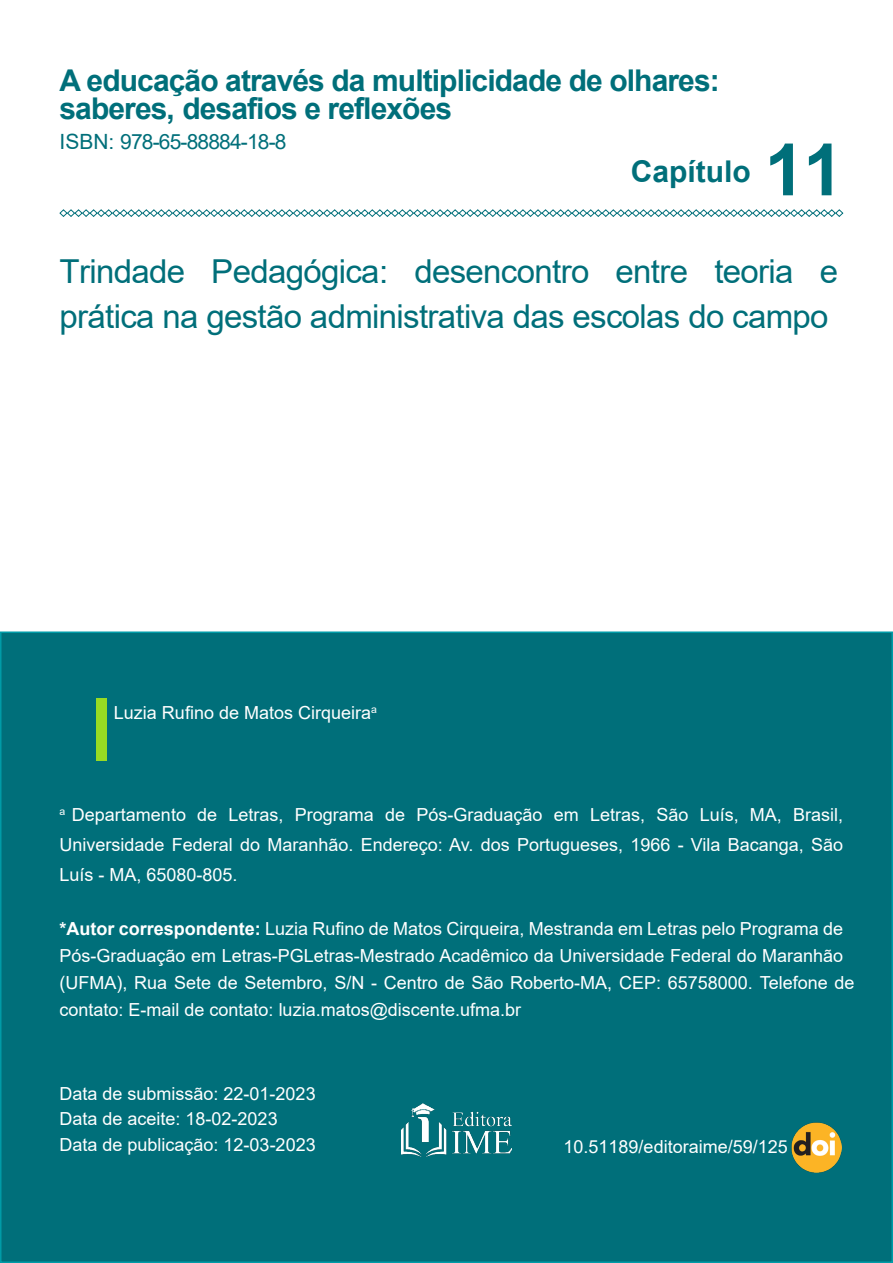
<style>
.page{position:relative;width:893px;height:1263px;background:#fff}
.page>*{position:absolute;margin:0;border:0;box-sizing:border-box;transform-origin:0 0}
.t1{font:700 72px "Arial";color:#006f7a}
.t2{font:33px/45px "Arial";letter-spacing:-.02em;color:#006f7a}
.t3{font:700 30px/28.5px "Arial";letter-spacing:-.03em;color:#006f7a}
.t4{font:700 30px "Arial";color:#006f7a}
.t5{font:21px "Arial";letter-spacing:-.04em;color:#006f7a}
.t6{font:18px/27px "Arial";color:#fff}
.t7{font:18px "Arial";color:#fff}
.s1{font-style:inherit}
.s2{font-weight:700}
</style>
<div class="page">
<svg style="left:59px;top:209px;width:785px;height:8px"></svg>
<div style="left:1px;top:632px;width:891px;height:630px;background:#006f7a"></div>
<div style="left:97px;top:698px;width:10px;height:62px;background:#98da23"></div>
<img style="left:792px;top:1123px;width:50px;height:50px">
<img style="left:401px;top:1104px;width:111px;height:53px">
<h3 class="t3" style="left:60px;top:66px;width:662px">A educação através da multiplicidade de olhares: saberes, desa<span class="s1">fi</span>os e re<span class="s1">fl</span>exões</h3>
<p class="t5" style="left:60px;top:127px;width:229px">ISBN: 978-65-88884-18-8</p>
<h3 class="t4" style="left:631px;top:150px;width:121px">Capítulo</h3>
<h1 class="t1" style="left:765px;top:119px;width:80px">1<span class="s1">1</span></h1>
<h2 class="t2" style="left:60px;top:249px;width:780px">Trindade Pedagógica: desencontro entre teoria e prática na gestão administrativa das escolas do campo</h2>
<p class="t6" style="left:114px;top:699px;width:264px">Luzia Rufino de Matos Cirqueira<sup>a</sup></p>
<p class="t6" style="left:60px;top:800px;width:785px;line-height:30px;text-align:justify"><sup>a</sup> Departamento de Letras, Programa de Pós-Graduação em Letras, São Luís, MA, Brasil, Universidade Federal do Maranhão. Endereço: Av. dos Portugueses, 1966 - Vila Bacanga, São Luís - MA, 65080-805.</p>
<p class="t6" style="left:60px;top:915px;width:796px"><span class="s2">*Autor correspondente:</span> Luzia Rufino de Matos Cirqueira, Mestranda em Letras pelo Programa de Pós-Graduação em Letras-PGLetras-Mestrado Acadêmico da Universidade Federal do Maranhão (UFMA), Rua Sete de Setembro, S/N - Centro de São Roberto-MA, CEP: 65758000. Telefone de contato: E-mail de contato: luzia.matos@discente.ufma.br</p>
<p class="t6" style="left:60px;top:1080px;width:258px;line-height:25.5px">Data de submissão: 22-01-2023<br>Data de aceite: 18-02-2023<br>Data de publicação: 12-03-2023</p>
<p class="t7" style="left:564px;top:1134px;width:226px">10.51189/editoraime/59/125</p>
</div>
